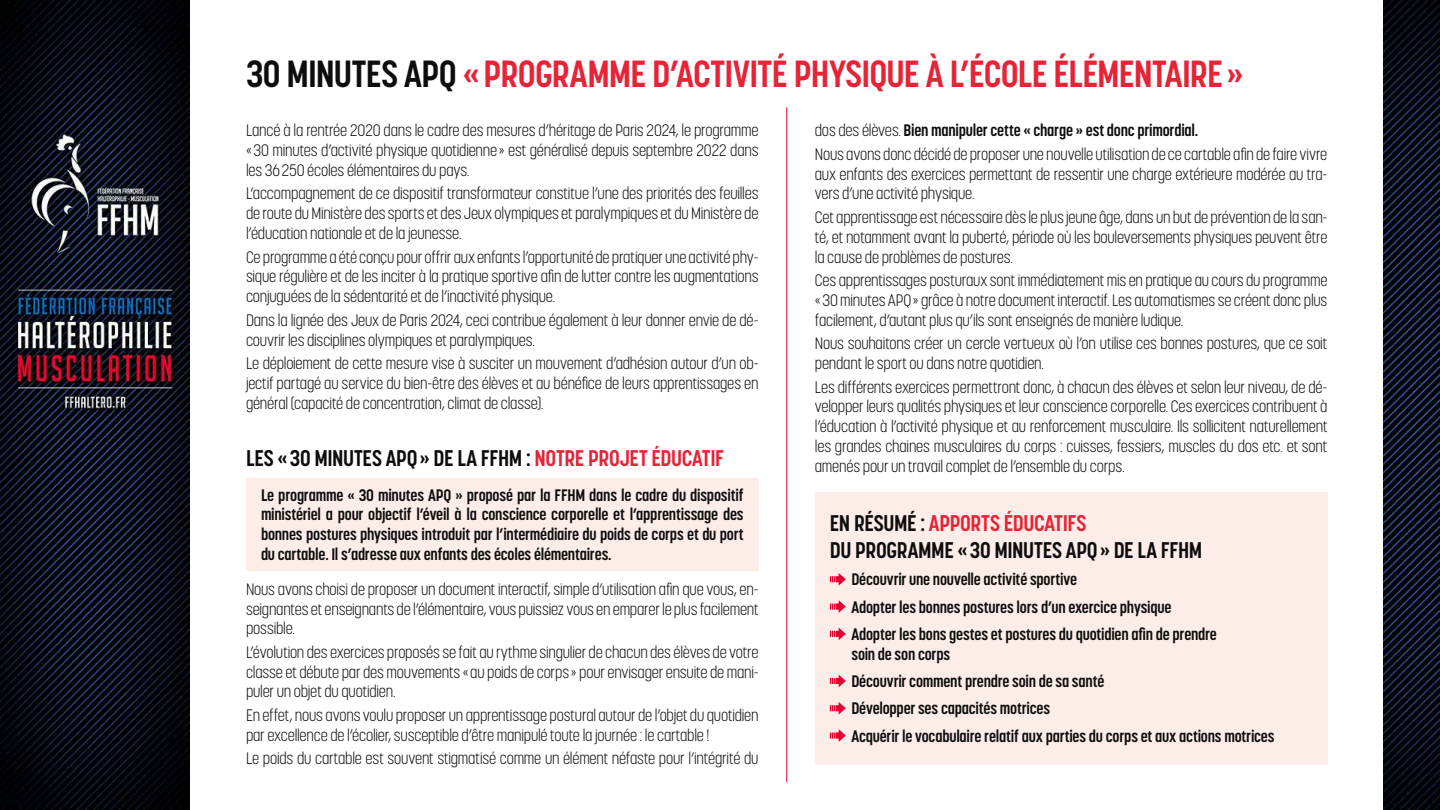
<style>
.page{position:relative;width:1440px;height:810px;background:#fff}
.page>*{position:absolute;margin:0;border:0;box-sizing:border-box;transform-origin:0 0}
.t1{font:700 37.5px "Korolev Condensed";letter-spacing:-.02em;color:#e62337}
.t2{font:700 22.5px/27px "Korolev Condensed";letter-spacing:-.015em;color:#0d0d0d}
.t3{font:300 16.5px/19.8px "Korolev Condensed";letter-spacing:-.015em;color:#0d0d0d;text-align:justify}
.t4{font:700 16.5px/27.3px "Korolev Condensed";letter-spacing:-.015em;color:#0d0d0d}
.s1{color:#0d0d0d}
.s2{color:#e62337}
.s3{font-weight:700}
</style>
<div class="page">
<img style="left:0;top:0;width:190px;height:810px">
<img style="left:1384px;top:0;width:56px;height:810px">
<div style="left:815px;top:492px;width:513px;height:273px;background:#fdede9"></div>
<div style="left:246px;top:478px;width:513px;height:94px;background:#fdede9"></div>
<svg style="left:830px;top:573px;width:16px;height:12px"></svg>
<svg style="left:830px;top:600px;width:16px;height:13px"></svg>
<svg style="left:830px;top:628px;width:16px;height:12px"></svg>
<svg style="left:830px;top:675px;width:16px;height:12px"></svg>
<svg style="left:830px;top:702px;width:16px;height:12px"></svg>
<svg style="left:830px;top:729px;width:16px;height:13px"></svg>
<hr style="left:786px;top:107px;width:1px;height:675px;background:#e40230">
<h1 class="t1" style="left:246px;top:51px;width:999px"><span class="s1">30 MINUTES APQ</span> «PROGRAMME D’ACTIVITÉ PHYSIQUE À L’ÉCOLE ÉLÉMENTAIRE»</h1>
<p class="t3" style="left:246px;top:121px;width:514px">Lancé à la rentrée 2020 dans le cadre des mesures d’héritage de Paris 2024, le programme «30 minutes d’activité physique quotidienne» est généralisé depuis septembre 2022 dans les 36250 écoles élémentaires du pays.</p>
<p class="t3" style="left:246px;top:184px;width:514px">L’accompagnement de ce dispositif transformateur constitue l’une des priorités des feuilles de route du Ministère des sports et des Jeux olympiques et paralympiques et du Ministère de l’éducation nationale et de la jeunesse.</p>
<p class="t3" style="left:246px;top:247px;width:514px">Ce programme a été conçu pour offrir aux enfants l’opportunité de pratiquer une activité phy&shy;sique régulière et de les inciter à la pratique sportive afin de lutter contre les augmentations conjuguées de la sédentarité et de l’inactivité physique.</p>
<p class="t3" style="left:246px;top:310px;width:514px">Dans la lignée des Jeux de Paris 2024, ceci contribue également à leur donner envie de dé&shy;couvrir les disciplines olympiques et paralympiques.</p>
<p class="t3" style="left:246px;top:353px;width:514px">Le déploiement de cette mesure vise à susciter un mouvement d’adhésion autour d’un ob&shy;jectif partagé au service du bien-être des élèves et au bénéfice de leurs apprentissages en général (capacité de concentration, climat de classe).</p>
<h2 class="t2" style="left:246px;top:444px;width:480px">LES «30 MINUTES APQ» DE LA FFHM : <span class="s2">NOTRE PROJET ÉDUCATIF</span></h2>
<p class="t4" style="left:261px;top:485px;width:484px;line-height:19.8px;text-align:justify">Le programme « 30 minutes APQ » proposé par la FFHM dans le cadre du dispositif ministériel a pour objectif l’éveil à la conscience corporelle et l’apprentissage des bonnes postures physiques introduit par l’intermédiaire du poids de corps et du port du cartable. Il s’adresse aux enfants des écoles élémentaires.</p>
<p class="t3" style="left:246px;top:579px;width:514px">Nous avons choisi de proposer un document interactif, simple d’utilisation afin que vous, en&shy;seignantes et enseignants de l’élémentaire, vous puissiez vous en emparer le plus facilement possible.</p>
<p class="t3" style="left:246px;top:642px;width:514px">L’évolution des exercices proposés se fait au rythme singulier de chacun des élèves de votre classe et débute par des mouvements «au poids de corps» pour envisager ensuite de mani&shy;puler un objet du quotidien.</p>
<p class="t3" style="left:246px;top:705px;width:514px">En effet, nous avons voulu proposer un apprentissage postural autour de l’objet du quotidien par excellence de l’écolier, susceptible d’être manipulé toute la journée : le cartable !</p>
<p class="t3" style="left:246px;top:749px;width:514px">Le poids du cartable est souvent stigmatisé comme un élément néfaste pour l’intégrité du</p>
<p class="t3" style="left:815px;top:119px;width:514px;line-height:23.5px">dos des élèves. <span class="s3">Bien manipuler cette « charge » est donc primordial.<br></span>Nous avons donc décidé de proposer une nouvelle utilisation de ce cartable afin de faire vivre</p>
<p class="t3" style="left:815px;top:164px;width:514px">aux enfants des exercices permettant de ressentir une charge extérieure modérée au tra&shy;vers d’une activité physique.</p>
<p class="t3" style="left:815px;top:207px;width:514px">Cet apprentissage est nécessaire dès le plus jeune âge, dans un but de prévention de la san&shy;té, et notamment avant la puberté, période où les bouleversements physiques peuvent être la cause de problèmes de postures.</p>
<p class="t3" style="left:815px;top:270px;width:514px">Ces apprentissages posturaux sont immédiatement mis en pratique au cours du programme «30 minutes APQ» grâce à notre document interactif. Les automatismes se créent donc plus facilement, d’autant plus qu’ils sont enseignés de manière ludique.</p>
<p class="t3" style="left:815px;top:333px;width:514px">Nous souhaitons créer un cercle vertueux où l’on utilise ces bonnes postures, que ce soit pendant le sport ou dans notre quotidien.</p>
<p class="t3" style="left:815px;top:377px;width:514px">Les différents exercices permettront donc, à chacun des élèves et selon leur niveau, de dé&shy;velopper leurs qualités physiques et leur conscience corporelle. Ces exercices contribuent à l’éducation à l’activité physique et au renforcement musculaire. Ils sollicitent naturellement les grandes chaines musculaires du corps : cuisses, fessiers, muscles du dos etc. et sont amenés pour un travail complet de l’ensemble du corps.</p>
<h2 class="t2" style="left:830px;top:510px;width:374px">EN RÉSUMÉ : <span class="s2">APPORTS ÉDUCATIFS<br></span>DU PROGRAMME «30 MINUTES APQ» DE LA FFHM</h2>
<p class="t4" style="left:851px;top:566px;width:367px">Découvrir une nouvelle activité sportive<br>Adopter les bonnes postures lors d’un exercice physique<br>Adopter les bons gestes et postures du quotidien afin de prendre</p>
<p class="t4" style="left:851px;top:640px;width:425px">soin de son corps<br>Découvrir comment prendre soin de sa santé<br>Développer ses capacités motrices<br>Acquérir le vocabulaire relatif aux parties du corps et aux actions motrices</p>
</div>
